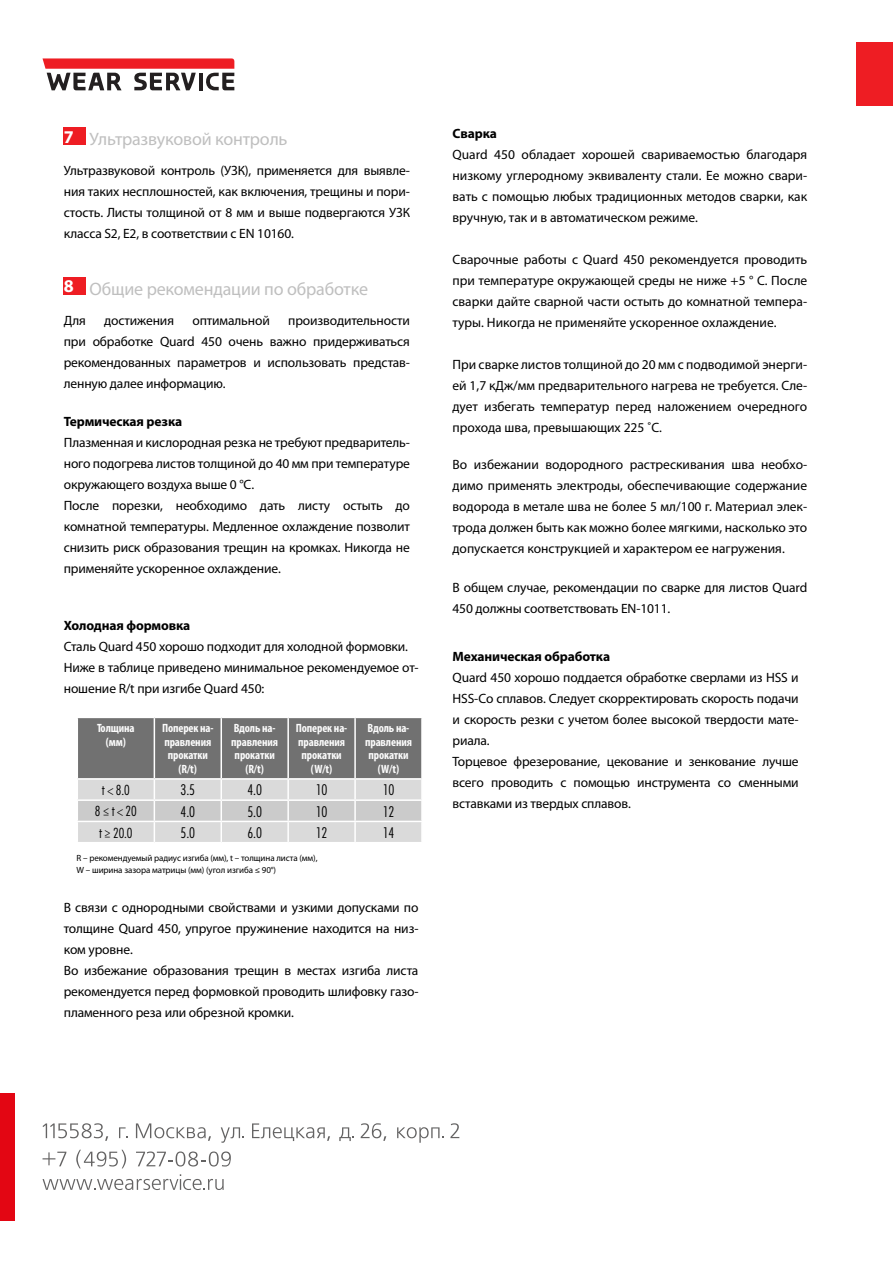
<style>
.page{position:relative;width:893px;height:1263px;background:#fff}
.page>*{position:absolute;margin:0;border:0;box-sizing:border-box;transform-origin:0 0}
.t1{font:18px "Myriad Pro";letter-spacing:-.01em;color:#bfbfbf}
.t2{font:300 condensed 14.25px "Futura Std";letter-spacing:-.01em;color:#000}
.t3{font:13.5px/21px "Myriad Pro";letter-spacing:-.01em;color:#000;text-align:justify}
.t4{font:700 13.5px "Myriad Pro";letter-spacing:-.01em;color:#000}
.t5{font:300 condensed 13.5px "Futura Std";color:#000}
.t6{font:700 condensed 12px/13.5px "Myriad Pro";letter-spacing:-.01em;color:#fcfcfc;text-align:center}
.t7{font:9px/12px "Myriad Pro";letter-spacing:-.01em;color:#000}
</style>
<div class="page">
<div style="left:64px;top:128px;width:22px;height:17px;background:#ee1d23"></div>
<div style="left:64px;top:277px;width:22px;height:18px;background:#ee1d23"></div>
<svg style="left:77px;top:717px;width:345px;height:125px;background:#a8a8a8"></svg>
<hr style="left:288px;top:821px;width:67px;height:1px;background:#fff">
<hr style="left:287px;top:822px;width:2px;height:20px;background:#fff">
<hr style="left:355px;top:821px;width:68px;height:1px;background:#fff">
<hr style="left:354px;top:822px;width:2px;height:20px;background:#fff">
<hr style="left:421px;top:822px;width:2px;height:20px;background:#fff">
<div style="left:857px;top:43px;width:36px;height:63px;background:#ee1d23"></div>
<svg style="left:43px;top:58px;width:191px;height:32px"></svg>
<svg style="left:43px;top:1123px;width:65px;height:18px"></svg>
<svg style="left:119px;top:1127px;width:9px;height:11px"></svg>
<svg style="left:136px;top:1123px;width:75px;height:18px"></svg>
<svg style="left:221px;top:1127px;width:23px;height:16px"></svg>
<svg style="left:252px;top:1123px;width:78px;height:18px"></svg>
<svg style="left:339px;top:1127px;width:15px;height:14px"></svg>
<svg style="left:361px;top:1123px;width:25px;height:18px"></svg>
<svg style="left:397px;top:1127px;width:47px;height:16px"></svg>
<svg style="left:450px;top:1123px;width:9px;height:15px"></svg>
<svg style="left:43px;top:1152px;width:23px;height:14px"></svg>
<svg style="left:76px;top:1150px;width:50px;height:18px"></svg>
<svg style="left:136px;top:1151px;width:95px;height:15px"></svg>
<div style="left:0;top:1093px;width:15px;height:127px;background:#e30613"></div>
<svg style="left:43px;top:1174px;width:181px;height:16px"></svg>
<h1 class="t1" style="left:64px;top:128px;width:225px"><sup>7</sup> Ультразвуковой контроль</h1>
<p class="t3" style="left:64px;top:160px;width:348px">Ультразвуковой контроль (УЗК), применяется для выявле&shy;ния таких несплошностей, как включения, трещины и пори&shy;стость. Листы толщиной от 8 мм и выше подвергаются УЗК класса S2, E2, в соответствии с EN 10160.</p>
<h1 class="t1" style="left:64px;top:278px;width:306px"><sup>8</sup> Общие рекомендации по обработке</h1>
<p class="t3" style="left:64px;top:309px;width:24px">Для</p>
<p class="t3" style="left:104px;top:309px;width:71px">достижения</p>
<p class="t3" style="left:192px;top:309px;width:79px">оптимальной</p>
<p class="t3" style="left:64px;top:309px;width:348px;text-indent:224px">производительности при обработке Quard 450 очень важно придерживаться рекомендованных параметров и использовать представ&shy;ленную далее информацию.</p>
<p class="t4" style="left:64px;top:412px;width:120px">Термическая резка</p>
<p class="t3" style="left:64px;top:431px;width:348px;text-align:left">Плазменная и кислородная резка не требуют предваритель&shy;ного подогрева листов толщиной до 40 мм при температуре окружающего воздуха выше 0 °C.<br>После порезки, необходимо дать листу остыть до комнатной температуры. Медленное охлаждение позволит снизить риск образования трещин на кромках. Никогда не применяйте ускоренное охлаждение.</p>
<p class="t4" style="left:64px;top:616px;width:128px">Холодная формовка</p>
<p class="t3" style="left:64px;top:635px;width:356px;text-align:left">Сталь Quard 450 хорошо подходит для холодной формовки.<br>Ниже в таблице приведено минимальное рекомендуемое от&shy;ношение R/t при изгибе Quard 450:</p>
<p class="t6" style="left:97px;top:721px;width:39px">Толщина (мм)</p>
<p class="t6" style="left:162px;top:721px;width:53px">Поперек на&shy;правления прокатки (R/t)</p>
<p class="t6" style="left:231px;top:721px;width:48px">Вдоль на&shy;правления прокатки (R/t)</p>
<p class="t6" style="left:296px;top:721px;width:53px">Поперек на&shy;правления прокатки (W/t)</p>
<p class="t6" style="left:365px;top:721px;width:48px">Вдоль на&shy;правления прокатки (W/t)</p>
<p class="t5" style="left:102px;top:782px;width:29px">t &lt; 8.0</p>
<p class="t2" style="left:181px;top:782px;width:16px">3.5</p>
<p class="t2" style="left:247px;top:782px;width:16px">4.0</p>
<p class="t2" style="left:316px;top:782px;width:13px">10</p>
<p class="t2" style="left:383px;top:782px;width:13px">10</p>
<p class="t5" style="left:95px;top:803px;width:43px">8 ≤ t &lt; 20</p>
<p class="t2" style="left:181px;top:803px;width:16px">4.0</p>
<p class="t2" style="left:247px;top:803px;width:16px">5.0</p>
<p class="t2" style="left:316px;top:803px;width:13px">10</p>
<p class="t2" style="left:383px;top:803px;width:13px">12</p>
<p class="t5" style="left:99px;top:825px;width:35px">t ≥ 20.0</p>
<p class="t2" style="left:181px;top:824px;width:16px">5.0</p>
<p class="t2" style="left:247px;top:824px;width:16px">6.0</p>
<p class="t2" style="left:316px;top:824px;width:13px">12</p>
<p class="t2" style="left:383px;top:824px;width:13px">14</p>
<p class="t7" style="left:77px;top:852px;width:242px">R – рекомендуемый радиус изгиба (мм), t – толщина листа (мм),<br>W – ширина зазора матрицы (мм) (угол изгиба ≤ 90°)</p>
<p class="t3" style="left:64px;top:897px;width:356px;text-align:left">В связи с однородными свойствами и узкими допусками по толщине Quard 450, упругое пружинение находится на низ&shy;ком уровне.<br>Во избежание образования трещин в местах изгиба листа рекомендуется перед формовкой проводить шлифовку газо&shy;пламенного реза или обрезной кромки.</p>
<p class="t4" style="left:452px;top:124px;width:46px">Сварка</p>
<p class="t3" style="left:452px;top:143px;width:356px">Quard 450 обладает хорошей свариваемостью благодаря низкому углеродному эквиваленту стали. Ее можно свари&shy;вать с помощью любых традиционных методов сварки, как вручную, так и в автоматическом режиме.</p>
<p class="t3" style="left:452px;top:248px;width:356px">Сварочные работы с Quard 450 рекомендуется проводить при температуре окружающей среды не ниже +5 ° С. После сварки дайте сварной части остыть до комнатной темпера&shy;туры. Никогда не применяйте ускоренное охлаждение.</p>
<p class="t3" style="left:452px;top:354px;width:356px">При сварке листов толщиной до 20 мм с подводимой энерги&shy;ей 1,7 кДж/мм предварительного нагрева не требуется. Сле&shy;дует избегать температур перед наложением очередного прохода шва, превышающих 225 ˚C.</p>
<p class="t3" style="left:452px;top:454px;width:356px">Во избежании водородного растрескивания шва необхо&shy;димо применять электроды, обеспечивающие содержание водорода в метале шва не более 5 мл/100 г. Материал элек&shy;трода должен быть как можно более мягкими, насколько это допускается конструкцией и характером ее нагружения.</p>
<p class="t3" style="left:452px;top:577px;width:356px">В общем случае, рекомендации по сварке для листов Quard<br>450 должны соответствовать EN-1011.</p>
<p class="t4" style="left:452px;top:647px;width:159px">Механическая обработка</p>
<p class="t3" style="left:452px;top:667px;width:348px;text-align:left">Quard 450 хорошо поддается обработке сверлами из HSS и HSS-Co сплавов. Следует скорректировать скорость подачи и скорость резки с учетом более высокой твердости мате&shy;риала.<br>Торцевое фрезерование, цекование и зенкование лучше всего проводить с помощью инструмента со сменными вставками из твердых сплавов.</p>
</div>
